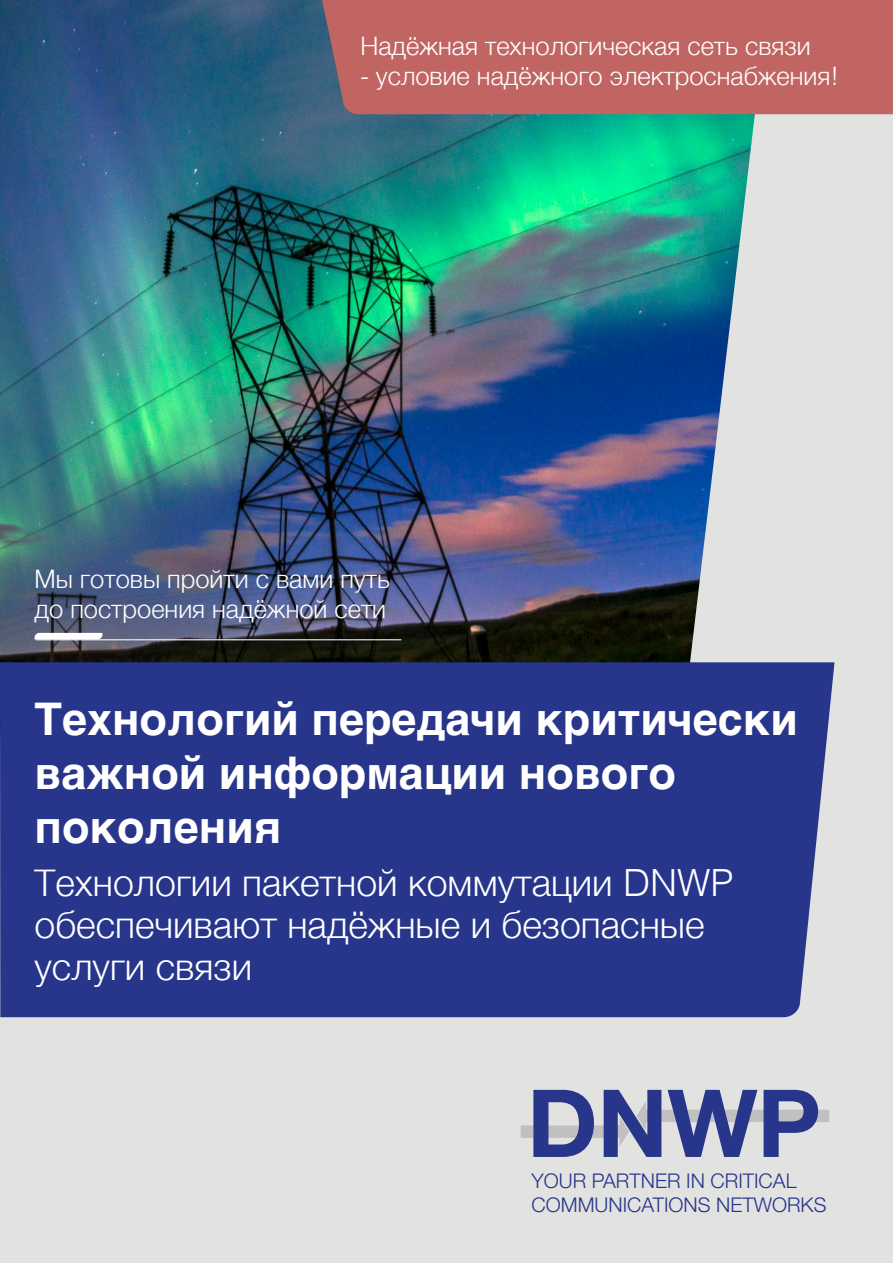
<style>
.page{position:relative;width:893px;height:1263px;background:#e2e2e1}
.page>*{position:absolute;margin:0;border:0;box-sizing:border-box;transform-origin:0 0}
._2nd_title_white{font:700 45px/54px "Helvetica";color:#fff}
._2nd_title_white-2{font:300 37.5px/42px "Helvetica";color:#fff}
._2nd_title_white-3{font:300 25.5px/30.6px "Helvetica";color:#fff}
._2nd_title_white-4{font:300 20.25px/24px "Helvetica Neue LT Std";color:#27358a}
</style>
<div class="page">
<img style="left:0;top:0;width:767px;height:662px">
<div style="left:0;top:662px;width:834px;height:355px;background:#27358a"></div>
<svg style="left:521px;top:1090px;width:308px;height:67px"></svg>
<hr style="left:36px;top:639px;width:365px;height:1px;background:#fff">
<svg style="left:272px;top:0;width:621px;height:114px;background:#b26465"></svg>
<svg style="left:35px;top:633px;width:67px;height:6px"></svg>
<p class="_2nd_title_white-3" style="left:360px;top:28px;width:452px">Надёжная технологическая сеть связи</p>
<p class="_2nd_title_white-3" style="left:360px;top:59px;width:480px">- условие надёжного электроснабжения!</p>
<p class="_2nd_title_white-3" style="left:35px;top:561px;width:357px">Мы готовы пройти с вами путь до построения надёжной сети</p>
<p class="_2nd_title_white" style="left:35px;top:692px;width:765px">Технологий передачи критически важной информации нового поколения</p>
<p class="_2nd_title_white-2" style="left:35px;top:859px;width:700px">Технологии пакетной коммутации DNWP обеспечивают надёжные и безопасные услуги связи</p>
<p class="_2nd_title_white-4" style="left:531px;top:1168px;width:296px">YOUR PARTNER IN CRITICAL<br>COMMUNICATIONS NETWORKS</p>
</div>
